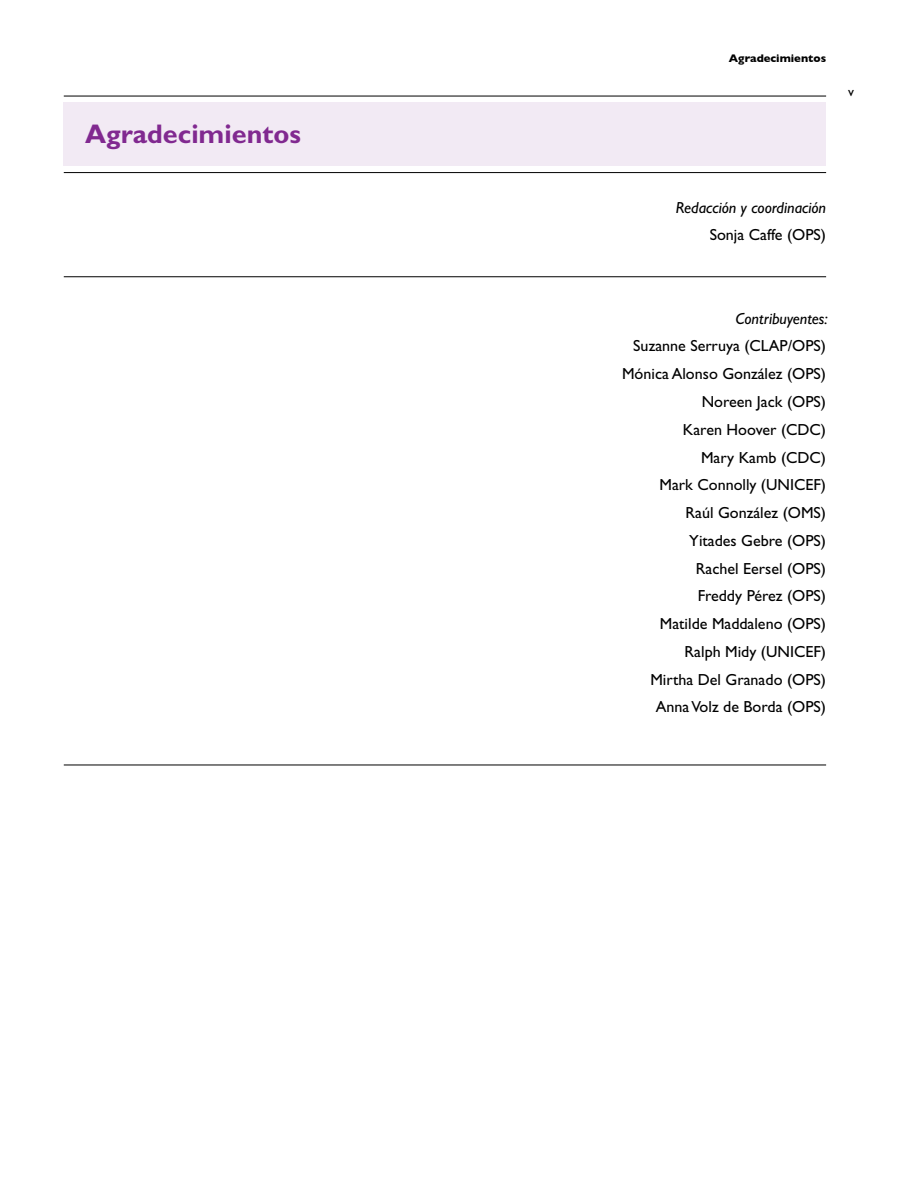
<style>
.page{position:relative;width:918px;height:1188px;background:#fff}
.page>*{position:absolute;margin:0;border:0;box-sizing:border-box;transform-origin:0 0}
.t1{font:700 27px "Gill Sans Std";color:#812990}
.t2{font:16.05px/27.8px "Gill Sans Std";color:#000;text-align:right}
.t3{font:italic 16.05px "Gill Sans Std";color:#000}
.t4{font:13.5px "Gill Sans Std";color:#000}
.t5{font:700 11.25px "Gill Sans";color:#000}
</style>
<div class="page">
<hr style="left:64px;top:96px;width:762px;height:1px;background:#000">
<div style="left:64px;top:102px;width:762px;height:64px;background:#f2eaf4"></div>
<hr style="left:64px;top:172px;width:762px;height:1px;background:#000">
<hr style="left:64px;top:276px;width:762px;height:1px;background:#000">
<hr style="left:64px;top:765px;width:762px;height:1px;background:#000">
<h1 class="t1" style="left:85px;top:118px;width:217px">Agradecimientos</h1>
<p class="t5" style="left:729px;top:51px;width:99px">Agradecimientos</p>
<p class="t4" style="left:848px;top:84px;width:7px">v</p>
<p class="t3" style="left:676px;top:198px;width:152px">Redacción y coordinación</p>
<p class="t2" style="left:710px;top:221px;width:118px">Sonja Caffe (OPS)</p>
<p class="t3" style="left:736px;top:309px;width:94px">Contribuyentes:</p>
<p class="t2" style="left:622px;top:332px;width:206px">Suzanne Serruya (CLAP/OPS)<br>Mónica Alonso González (OPS)<br>Noreen Jack (OPS)<br>Karen Hoover (CDC)<br>Mary Kamb (CDC)<br>Mark Connolly (UNICEF)<br>Raúl González (OMS)<br>Yitades Gebre (OPS)<br>Rachel Eersel (OPS)<br>Freddy Pérez (OPS)<br>Matilde Maddaleno (OPS)<br>Ralph Midy (UNICEF)<br>Mirtha Del Granado (OPS)<br>Anna Volz de Borda (OPS)</p>
</div>
